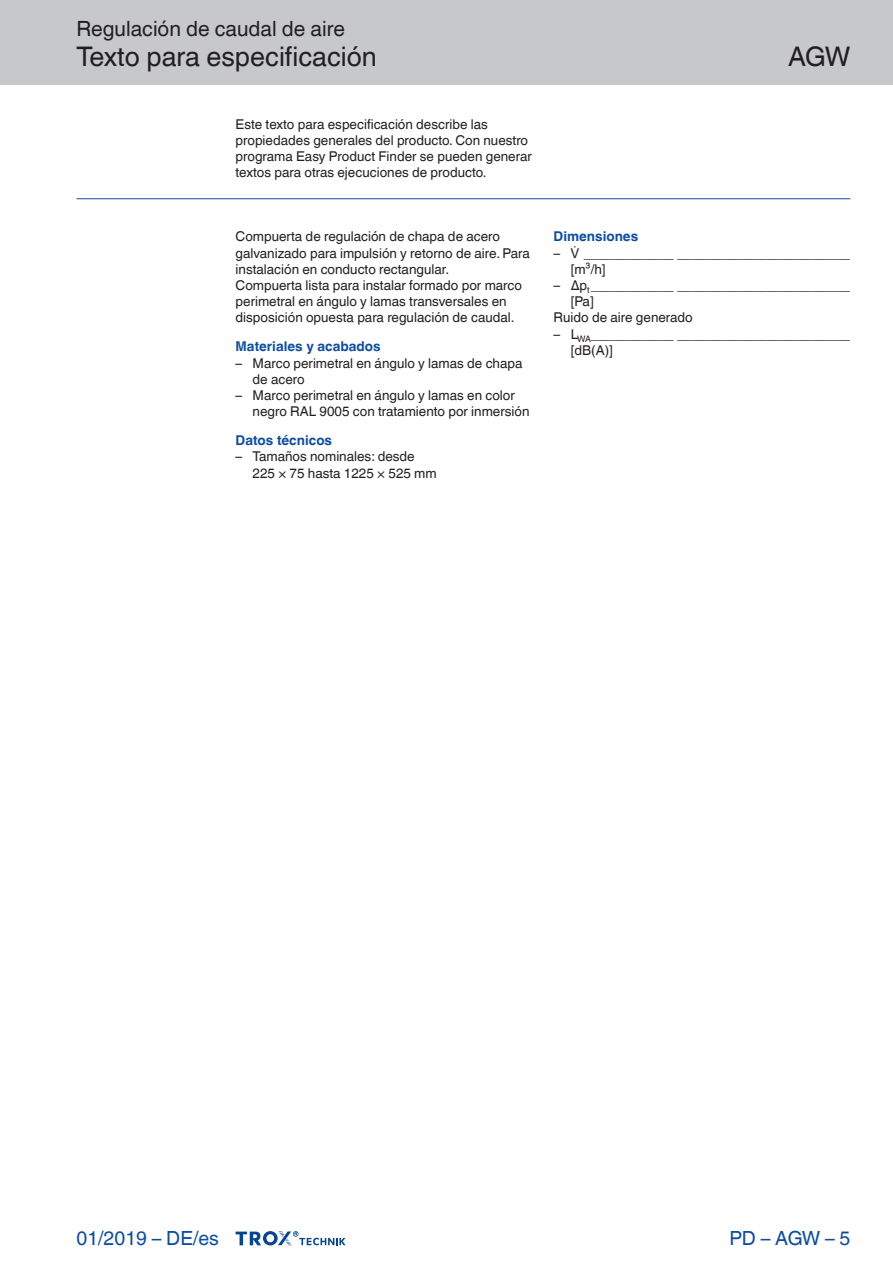
<style>
.page{position:relative;width:893px;height:1263px;background:#fff}
.page>*{position:absolute;margin:0;border:0;box-sizing:border-box;transform-origin:0 0}
.Navigation_2{font:27px "TROX Helvetica";color:#231f20}
.Navigation_3{font:27px "TROX Helvetica";color:#231f20}
.Navigation_1{font:21px "TROX Helvetica";color:#231f20}
.country{font:19.5px "TROX Helvetica";color:#0d4da1}
.pagina_li-re{font:19.5px "TROX Helvetica";color:#0d4da1}
.descr_txt_section_pa{font:13.5px/16.2px "TROX Helvetica";color:#231f20}
.descr_txt_section_li{font:13.5px/16.2px "TROX Helvetica";color:#231f20}
.descr_txt_section_ti{font:700 13.5px "TROX Helvetica";color:#0d4da1}
</style>
<div class="page">
<div style="left:0;top:0;width:893px;height:85px;background:#c7c8ca"></div>
<svg style="left:236px;top:1231px;width:110px;height:15px"></svg>
<hr style="left:77px;top:198px;width:773px;height:1px;background:#0d4da1">
<p class="Navigation_1" style="left:77px;top:17px;width:270px">Regulación de caudal de aire</p>
<p class="Navigation_2" style="left:77px;top:41px;width:302px">Texto para especificación</p>
<p class="descr_txt_section_pa" style="left:236px;top:116px;width:298px">Este texto para especificación describe las propiedades generales del producto. Con nuestro programa Easy Product Finder se pueden generar textos para otras ejecuciones de producto.</p>
<p class="descr_txt_section_pa" style="left:236px;top:229px;width:296px">Compuerta de regulación de chapa de acero galvanizado para impulsión y retorno de aire. Para instalación en conducto rectangular.</p>
<p class="descr_txt_section_pa" style="left:236px;top:277px;width:288px">Compuerta lista para instalar formado por marco perimetral en ángulo y lamas transversales en disposición opuesta para regulación de caudal.</p>
<p class="descr_txt_section_ti" style="left:236px;top:339px;width:147px">Materiales y acabados</p>
<p class="descr_txt_section_li" style="left:253px;top:355px;width:271px;text-indent:-17px">– Marco perimetral en ángulo y lamas de chapa de acero</p>
<p class="descr_txt_section_li" style="left:253px;top:387px;width:278px;text-indent:-17px">– Marco perimetral en ángulo y lamas en color negro RAL 9005 con tratamiento por inmersión</p>
<p class="descr_txt_section_ti" style="left:236px;top:433px;width:98px">Datos técnicos</p>
<p class="descr_txt_section_li" style="left:253px;top:449px;width:186px;text-indent:-17px">– Tamaños nominales: desde<br>225 × 75 hasta 1225 × 525 mm</p>
<p class="Navigation_3" style="left:788px;top:41px;width:64px">AGW</p>
<p class="descr_txt_section_ti" style="left:554px;top:229px;width:86px">Dimensiones</p>
<p class="descr_txt_section_li" style="left:571px;top:245px;width:281px;text-indent:-17px">– ____________ _______________________ [m³/h]</p>
<p class="descr_txt_section_li" style="left:571px;top:277px;width:281px;text-indent:-17px">– Δp<sub>t</sub> ___________ _______________________ [Pa]</p>
<p class="descr_txt_section_pa" style="left:554px;top:310px;width:141px">Ruido de aire generado</p>
<p class="descr_txt_section_li" style="left:571px;top:326px;width:281px;text-indent:-17px">– L<sub>WA</sub>___________ _______________________ [dB(A)]</p>
<p class="country" style="left:77px;top:1227px;width:144px">01/2019 – DE/es</p>
<p class="pagina_li-re" style="left:729px;top:1227px;width:123px">PD – AGW – 5</p>
</div>
